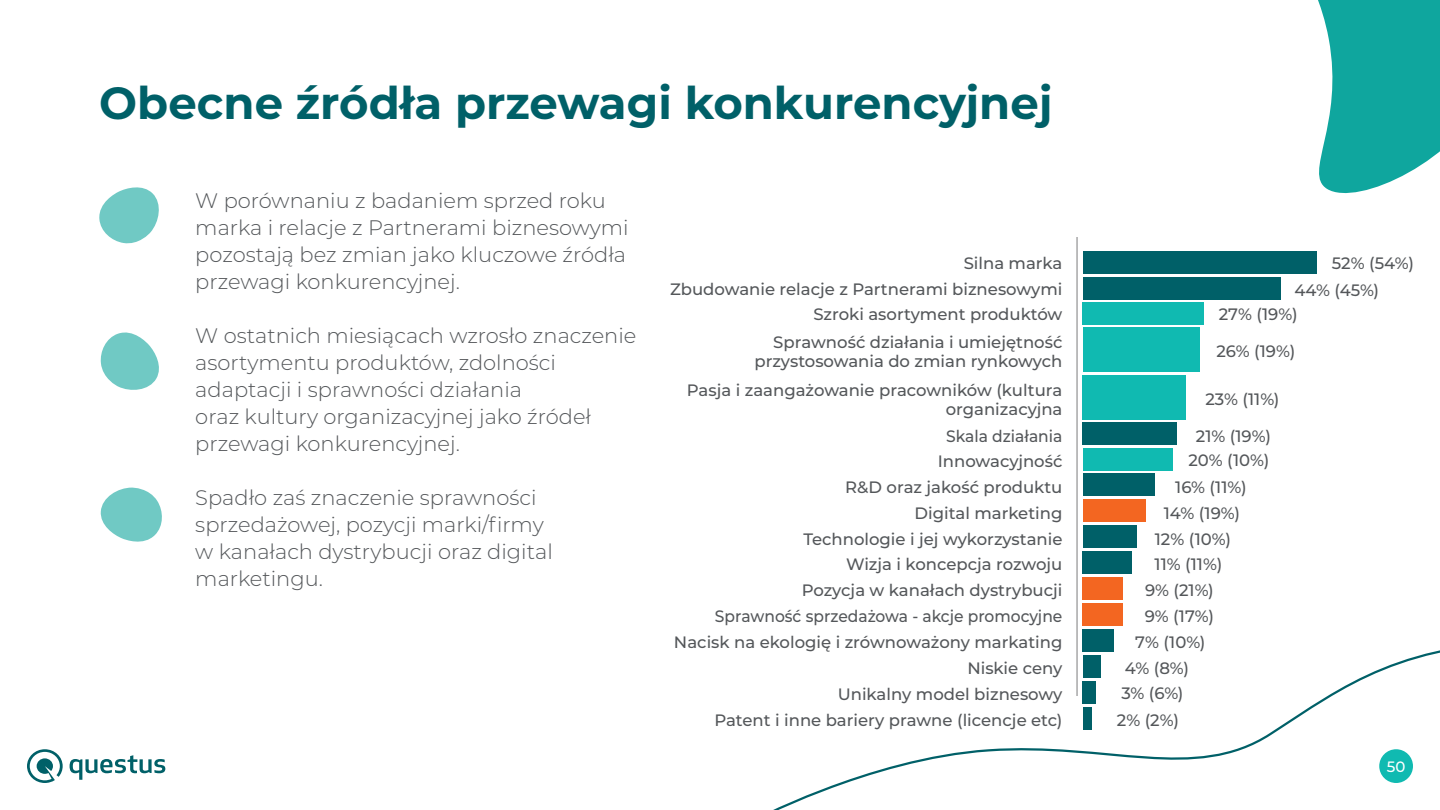
<style>
.page{position:relative;width:1440px;height:810px;background:#fff}
.page>*{position:absolute;margin:0;border:0;box-sizing:border-box;transform-origin:0 0}
.t1{font:700 45px "Montserrat";color:#006068}
.t2{font:300 21px/27px "Montserrat";color:#54575a}
.t3{font:500 16.5px/19.5px "Montserrat";color:#54575a;text-align:right}
.t4{font:500 16.5px "Montserrat";color:#54575a;scale:.94 1}
.t5{font:500 15px "Montserrat";color:#fff}
</style>
<div class="page">
<svg style="left:27px;top:749px;width:36px;height:34px"></svg>
<svg style="left:70px;top:755px;width:95px;height:25px"></svg>
<svg style="left:1318px;top:0;width:122px;height:194px;background:#30b2ab"></svg>
<svg style="left:99px;top:187px;width:60px;height:57px"></svg>
<svg style="left:100px;top:332px;width:59px;height:58px"></svg>
<svg style="left:100px;top:488px;width:62px;height:54px"></svg>
<hr style="left:1076px;top:237px;width:2px;height:459px;background:#a7a7a8">
<div style="left:1083px;top:251px;width:234px;height:23px;background:#006068"></div>
<div style="left:1083px;top:277px;width:198px;height:22px;background:#006068"></div>
<div style="left:1083px;top:302px;width:121px;height:23px;background:#10bab1"></div>
<div style="left:1083px;top:327px;width:117px;height:45px;background:#10bab1"></div>
<div style="left:1083px;top:375px;width:103px;height:45px;background:#10bab1"></div>
<div style="left:1083px;top:423px;width:94px;height:22px;background:#006068"></div>
<div style="left:1083px;top:448px;width:90px;height:23px;background:#10bab1"></div>
<div style="left:1083px;top:474px;width:72px;height:22px;background:#006068"></div>
<div style="left:1083px;top:500px;width:63px;height:22px;background:#f36621"></div>
<div style="left:1083px;top:526px;width:54px;height:22px;background:#006068"></div>
<div style="left:1083px;top:551px;width:49px;height:23px;background:#006068"></div>
<div style="left:1083px;top:577px;width:40px;height:23px;background:#f36621"></div>
<div style="left:1083px;top:603px;width:40px;height:23px;background:#f36621"></div>
<div style="left:1083px;top:629px;width:31px;height:23px;background:#006068"></div>
<svg style="left:773px;top:638px;width:667px;height:172px"></svg>
<div style="left:1083px;top:707px;width:9px;height:23px;background:#006068"></div>
<p class="t1" style="left:99px;top:70px;width:955px">Obecne źródła przewagi konkurencyjnej</p>
<p class="t2" style="left:195px;top:186px;width:435px">W porównaniu z badaniem sprzed roku marka i relacje z Partnerami biznesowymi pozostają bez zmian jako kluczowe źródła przewagi konkurencyjnej.</p>
<p class="t2" style="left:195px;top:321px;width:443px">W ostatnich miesiącach wzrosło znaczenie asortymentu produktów, zdolności</p>
<p class="t2" style="left:195px;top:375px;width:328px">adaptacji i sprawności działania</p>
<p class="t2" style="left:195px;top:402px;width:397px">oraz kultury organizacyjnej jako źródeł przewagi konkurencyjnej.</p>
<p class="t2" style="left:195px;top:483px;width:350px">Spadło zaś znaczenie sprawności sprzedażowej, pozycji marki/firmy</p>
<p class="t2" style="left:195px;top:537px;width:359px">w kanałach dystrybucji oraz digital marketingu.</p>
<p class="t3" style="left:964px;top:253px;width:100px">Silna marka</p>
<p class="t3" style="left:670px;top:279px;width:394px">Zbudowanie relacje z Partnerami biznesowymi</p>
<p class="t3" style="left:813px;top:304px;width:251px">Szroki asortyment produktów</p>
<p class="t3" style="left:773px;top:332px;width:291px">Sprawność działania i umiejętność</p>
<p class="t3" style="left:755px;top:351px;width:309px">przystosowania do zmian rynkowych</p>
<p class="t3" style="left:687px;top:379px;width:377px">Pasja i zaangażowanie pracowników (kultura organizacyjna</p>
<p class="t4" style="left:946px;top:424px;width:125px">Skala działania</p>
<p class="t3" style="left:938px;top:451px;width:126px">Innowacyjność</p>
<p class="t3" style="left:845px;top:476px;width:219px">R&amp;D oraz jakość produktu</p>
<p class="t3" style="left:915px;top:502px;width:149px">Digital marketing</p>
<p class="t3" style="left:803px;top:528px;width:261px">Technologie i jej wykorzystanie</p>
<p class="t3" style="left:846px;top:554px;width:218px">Wizja i koncepcja rozwoju</p>
<p class="t3" style="left:802px;top:580px;width:262px">Pozycja w kanałach dystrybucji</p>
<p class="t4" style="left:715px;top:605px;width:371px">Sprawność sprzedażowa - akcje promocyjne</p>
<p class="t3" style="left:674px;top:632px;width:390px">Nacisk na ekologię i zrównoważony markating</p>
<p class="t3" style="left:967px;top:658px;width:97px">Niskie ceny</p>
<p class="t3" style="left:838px;top:684px;width:226px">Unikalny model biznesowy</p>
<p class="t3" style="left:714px;top:710px;width:350px">Patent i inne bariery prawne (licencje etc)</p>
<p class="t3" style="left:1332px;top:253px;width:84px">52% (54%)</p>
<p class="t3" style="left:1295px;top:279px;width:86px">44% (45%)</p>
<p class="t3" style="left:1219px;top:304px;width:80px">27% (19%)</p>
<p class="t3" style="left:1217px;top:341px;width:80px">26% (19%)</p>
<p class="t3" style="left:1205px;top:389px;width:76px">23% (11%)</p>
<p class="t3" style="left:1196px;top:425px;width:77px">21% (19%)</p>
<p class="t3" style="left:1189px;top:450px;width:82px">20% (10%)</p>
<p class="t3" style="left:1175px;top:476px;width:73px">16% (11%)</p>
<p class="t3" style="left:1164px;top:502px;width:78px">14% (19%)</p>
<p class="t3" style="left:1155px;top:528px;width:78px">12% (10%)</p>
<p class="t3" style="left:1155px;top:554px;width:69px">11% (11%)</p>
<p class="t3" style="left:1145px;top:580px;width:70px">9% (21%)</p>
<p class="t3" style="left:1145px;top:606px;width:71px">9% (17%)</p>
<p class="t3" style="left:1135px;top:632px;width:72px">7% (10%)</p>
<p class="t3" style="left:1125px;top:658px;width:66px">4% (8%)</p>
<p class="t3" style="left:1121px;top:683px;width:64px">3% (6%)</p>
<p class="t3" style="left:1117px;top:710px;width:64px">2% (2%)</p>
<p class="t5" style="left:1387px;top:756px;width:20px">50</p>
</div>
